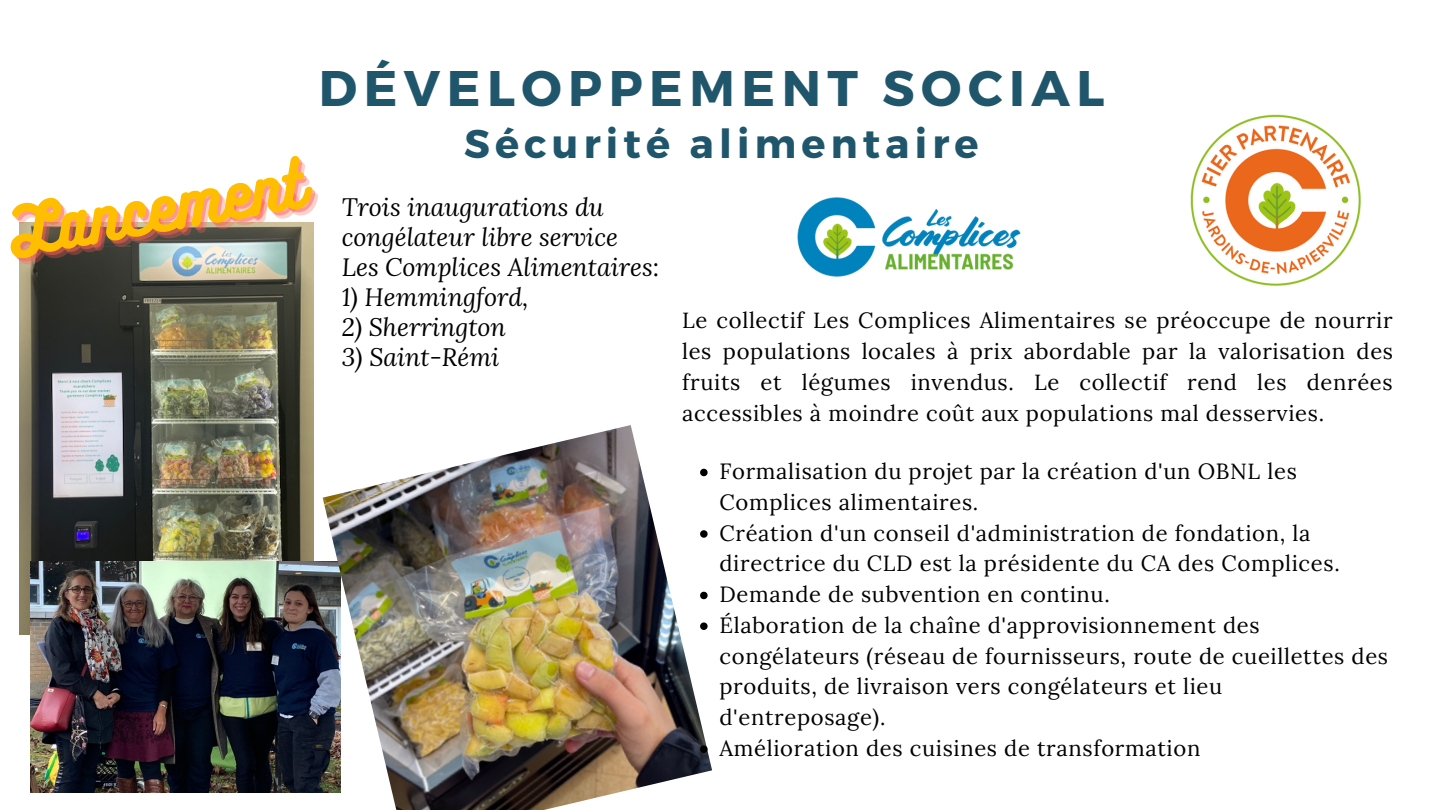
<style>
.page{position:relative;width:1440px;height:810px;background:#fff}
.page>*{position:absolute;margin:0;border:0;box-sizing:border-box;transform-origin:0 0}
.t1{font:60.7px "Bukhari Script";color:#ffbe00}
.t2{font:700 50px "Montserrat";letter-spacing:.13em;color:#20566c}
.t3{font:700 40px "Montserrat";letter-spacing:.13em;color:#20566c}
.t4{font:italic 25px/30px "Lora";color:#000}
.t5{font:22px/30.8px "Lora";letter-spacing:.03em;color:#000}
.s1{font-style:normal}
</style>
<div class="page">
<img style="left:1190px;top:114px;width:171px;height:172px">
<img style="left:797px;top:197px;width:224px;height:80px">
<img style="left:19px;top:222px;width:294px;height:412px">
<img style="left:30px;top:561px;width:293px;height:232px">
<img style="left:323px;top:425px;width:389px;height:385px">
<svg style="left:700px;top:469px;width:8px;height:7px"></svg>
<svg style="left:700px;top:530px;width:8px;height:8px"></svg>
<svg style="left:700px;top:592px;width:8px;height:7px"></svg>
<svg style="left:700px;top:622px;width:8px;height:8px"></svg>
<svg style="left:700px;top:745px;width:8px;height:8px"></svg>
<svg style="left:57px;top:222px;width:49px;height:31px"></svg>
<h2 class="t2" style="left:319px;top:56px;width:787px">DÉVELOPPEMENT SOCIAL</h2>
<h3 class="t3" style="left:464px;top:118px;width:516px">Sécurité alimentaire</h3>
<h1 class="t1" style="left:2px;top:195px;width:299px;rotate:-10deg">Lancement</h1>
<p class="t4" style="left:342px;top:191px;width:319px">Trois inaugurations du congélateur libre service<br>Les Complices Alimentaires<span class="s1">:</span></p>
<p class="t4" style="left:342px;top:281px;width:188px">1) Hemmingford,</p>
<p class="t4" style="left:342px;top:311px;width:166px">2) Sherrington</p>
<p class="t4" style="left:342px;top:341px;width:159px">3) Saint-Rémi</p>
<p class="t5" style="left:682px;top:305px;width:713px;text-align:justify">Le collectif Les Complices Alimentaires se préoccupe de nourrir les populations locales à prix abordable par la valorisation des fruits et légumes invendus. Le collectif rend les denrées accessibles à moindre coût aux populations mal desservies.</p>
<p class="t5" style="left:719px;top:456px;width:670px">Formalisation du projet par la création d'un OBNL les Complices alimentaires.<br>Création d'un conseil d'administration de fondation, la directrice du CLD est la présidente du CA des Complices.<br>Demande de subvention en continu.<br>Élaboration de la chaîne d'approvisionnement des congélateurs (réseau de fournisseurs, route de cueillettes des produits, de livraison vers congélateurs et lieu d'entreposage).<br>Amélioration des cuisines de transformation</p>
</div>
